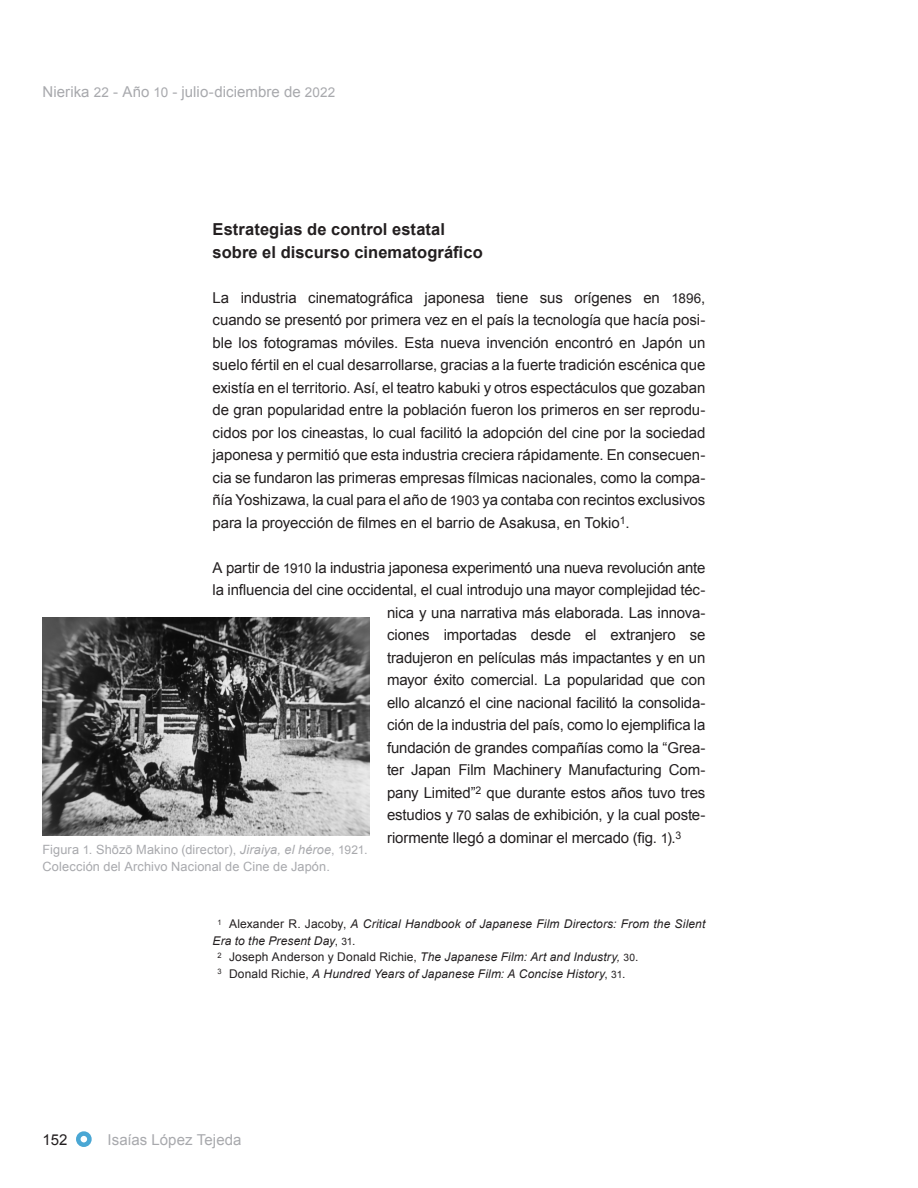
<style>
.page{position:relative;width:918px;height:1188px;background:#fff}
.page>*{position:absolute;margin:0;border:0;box-sizing:border-box;transform-origin:0 0}
.Nivel_2{font:700 16.5px/22.5px "Arial";letter-spacing:.005em;color:#231f20}
.Inicio_texto{font:15px/22.5px "Arial";letter-spacing:-.005em;color:#231f20;text-align:justify}
.Cuerpo_de_texto{font:15px "Arial";letter-spacing:-.015em;color:#231f20}
.t1{font:15px "Arial";letter-spacing:.005em;color:#a8a9ad}
.pie_de_foto{font:12.75px/16.8px "Arial";letter-spacing:.01em;color:#a8a9ad}
.notas_al_pie{font:italic 12px/16.5px "Arial";letter-spacing:.01em;color:#231f20}
.s1{font-size:13.5px}
.s2{font-size:12px}
.s3{font-style:italic}
.s4{font-style:normal}
.s5{font-style:normal;font-size:10.2px}
</style>
<div class="page">
<div style="left:76px;top:1131px;width:16px;height:16px;border:4px solid #4aa7d4;border-radius:50%"></div>
<img style="left:43px;top:618px;width:326px;height:218px">
<p class="t1" style="left:43px;top:82px;width:294px">Nierika <span class="s1">22</span> - Año <span class="s1">10</span> - julio-diciembre de <span class="s1">2022</span></p>
<p class="Nivel_2" style="left:213px;top:219px;width:272px">Estrategias de control estatal sobre el discurso cinematográfico</p>
<p class="Inicio_texto" style="left:213px;top:286px;width:494px">La industria cinematográfica japonesa tiene sus orígenes en <span class="s1">1896</span>, cuando se presentó por primera vez en el país la tecnología que hacía posi&shy;ble los fotogramas móviles. Esta nueva invención encontró en Japón un suelo fértil en el cual desarrollarse, gracias a la fuerte tradición escénica que existía en el territorio. Así, el teatro kabuki y otros espectáculos que gozaban de gran popularidad entre la población fueron los primeros en ser reprodu&shy;cidos por los cineastas, lo cual facilitó la adopción del cine por la sociedad japonesa y permitió que esta industria creciera rápidamente. En consecuen&shy;cia se fundaron las primeras empresas fílmicas nacionales, como la compa&shy;ñía Yoshizawa, la cual para el año de <span class="s1">1903</span> ya contaba con recintos exclusivos para la proyección de filmes en el barrio de Asakusa, en Tokio<sup>1</sup>.</p>
<p class="Cuerpo_de_texto" style="left:213px;top:558px;width:494px">A partir de <span class="s1">1910</span> la industria japonesa experimentó una nueva revolución ante</p>
<p class="Cuerpo_de_texto" style="left:213px;top:580px;width:494px">la influencia del cine occidental, el cual introdujo una mayor complejidad téc-</p>
<p class="Cuerpo_de_texto" style="left:387px;top:603px;width:320px">nica y una narrativa más elaborada. Las innova-</p>
<p class="Cuerpo_de_texto" style="left:387px;top:625px;width:320px">ciones importadas desde el extranjero se</p>
<p class="Cuerpo_de_texto" style="left:387px;top:648px;width:320px">tradujeron en películas más impactantes y en un</p>
<p class="Cuerpo_de_texto" style="left:387px;top:670px;width:320px">mayor éxito comercial. La popularidad que con</p>
<p class="Cuerpo_de_texto" style="left:387px;top:693px;width:320px">ello alcanzó el cine nacional facilitó la consolida-</p>
<p class="Cuerpo_de_texto" style="left:387px;top:715px;width:320px">ción de la industria del país, como lo ejemplifica la</p>
<p class="Cuerpo_de_texto" style="left:387px;top:738px;width:320px">fundación de grandes compañías como la “Grea-</p>
<p class="Cuerpo_de_texto" style="left:387px;top:760px;width:320px">ter Japan Film Machinery Manufacturing Com-</p>
<p class="Cuerpo_de_texto" style="left:387px;top:783px;width:320px">pany Limited”<sup>2</sup> que durante estos años tuvo tres</p>
<p class="Cuerpo_de_texto" style="left:387px;top:805px;width:320px">estudios y <span class="s1">70</span> salas de exhibición, y la cual poste-</p>
<p class="Cuerpo_de_texto" style="left:387px;top:828px;width:296px">riormente llegó a dominar el mercado (fig. <span class="s1">1</span>).<sup>3</sup></p>
<p class="pie_de_foto" style="left:43px;top:841px;width:327px">Figura <span class="s2">1</span>. Shōzō Makino (director), <span class="s3">Jiraiya, el héroe</span>, <span class="s2">1921</span>.<br>Colección del Archivo Nacional de Cine de Japón.</p>
<p class="notas_al_pie" style="left:213px;top:916px;width:494px;text-indent:5px"><sup>1</sup> <span class="s4">Alexander R. Jacoby,</span> A Critical Handbook of Japanese Film Directors: From the Silent<br>Era to the Present Day<span class="s4">,</span> <span class="s5">31</span><span class="s4">.</span></p>
<p class="notas_al_pie" style="left:217px;top:949px;width:423px"><sup>2</sup> <span class="s4">Joseph Anderson y Donald Richie,</span> The Japanese Film: Art and Industry, <span class="s5">30</span><span class="s4">.</span></p>
<p class="notas_al_pie" style="left:217px;top:966px;width:410px"><sup>3</sup> <span class="s4">Donald Richie,</span> A Hundred Years of Japanese Film: A Concise History<span class="s4">,</span> <span class="s5">31</span><span class="s4">.</span></p>
<p class="Inicio_texto" style="left:43px;top:1129px;width:27px">152</p>
<p class="t1" style="left:108px;top:1130px;width:135px">Isaías López Tejeda</p>
</div>
